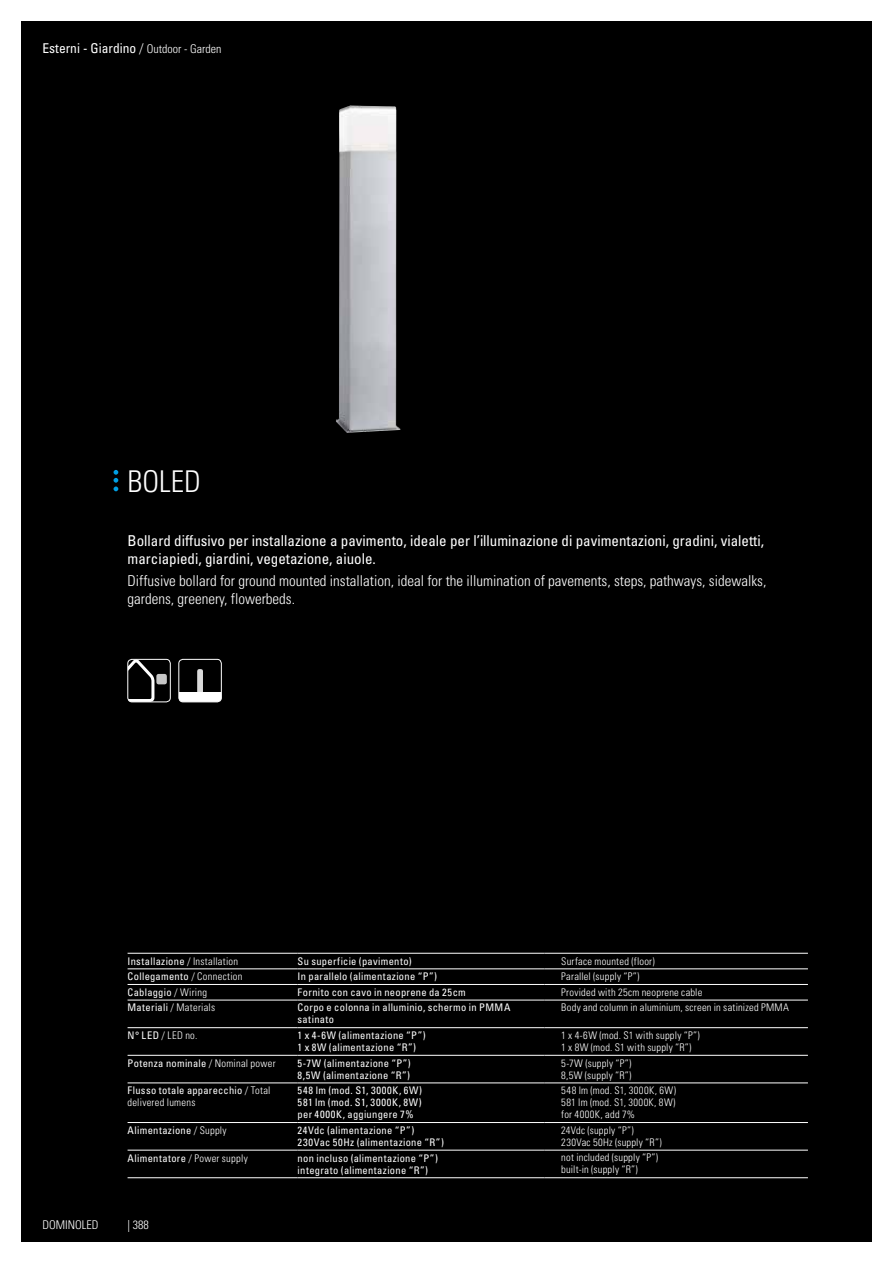
<style>
.page{position:relative;width:893px;height:1263px;background:#fff}
.page>*{position:absolute;margin:0;border:0;box-sizing:border-box;transform-origin:0 0}
.t1{font:300 condensed 30px "Univers";color:#fff}
.t2{font:condensed 15px/18px "Univers";color:#fff}
.t3{font:300 condensed 15px/18px "Univers";color:#fff}
.t4{font:condensed 13.5px "Univers";color:#fff}
.t5{font:300 condensed 12px "Univers";color:#fff}
.t6{font:condensed 10.5px/12px "Univers";letter-spacing:.03em;color:#fff}
.t7{font:300 condensed 10.5px/12px "Univers";letter-spacing:.02em;color:#fff}
.s1{font-weight:300}
.s2{font-weight:300;font-size:12px}
.s3{font-weight:400}
</style>
<div class="page">
<div style="left:21px;top:21px;width:851px;height:1221px;background:#000"></div>
<div style="left:156px;top:674px;width:11px;height:10px;border:4px solid #c6c6c6"></div>
<svg style="left:128px;top:659px;width:27px;height:43px"></svg>
<div style="left:128px;top:659px;width:43px;height:43px;border:1px solid #fff;border-radius:4px"></div>
<div style="left:197px;top:669px;width:6px;height:25px;border:4px solid #dadada"></div>
<div style="left:179px;top:692px;width:42px;height:10px;background:#fff"></div>
<div style="left:179px;top:659px;width:43px;height:43px;border:1px solid #fff;border-radius:4px"></div>
<img style="left:336px;top:105px;width:65px;height:328px">
<hr style="left:128px;top:953px;width:170px;height:1px;background:#fff">
<hr style="left:298px;top:953px;width:246px;height:1px;background:#fff">
<hr style="left:544px;top:953px;width:264px;height:1px;background:#fff">
<hr style="left:128px;top:968px;width:170px;height:1px;background:#fff">
<hr style="left:298px;top:968px;width:246px;height:1px;background:#fff">
<hr style="left:544px;top:968px;width:264px;height:1px;background:#fff">
<hr style="left:128px;top:984px;width:170px;height:1px;background:#fff">
<hr style="left:298px;top:984px;width:246px;height:1px;background:#fff">
<hr style="left:544px;top:984px;width:264px;height:1px;background:#fff">
<hr style="left:128px;top:1000px;width:170px;height:1px;background:#fff">
<hr style="left:298px;top:1000px;width:246px;height:1px;background:#fff">
<hr style="left:544px;top:1000px;width:264px;height:1px;background:#fff">
<hr style="left:128px;top:1027px;width:170px;height:1px;background:#fff">
<hr style="left:298px;top:1027px;width:246px;height:1px;background:#fff">
<hr style="left:544px;top:1027px;width:264px;height:1px;background:#fff">
<hr style="left:128px;top:1055px;width:170px;height:1px;background:#fff">
<hr style="left:298px;top:1055px;width:246px;height:1px;background:#fff">
<hr style="left:544px;top:1055px;width:264px;height:1px;background:#fff">
<hr style="left:128px;top:1083px;width:170px;height:1px;background:#fff">
<hr style="left:298px;top:1083px;width:246px;height:1px;background:#fff">
<hr style="left:544px;top:1083px;width:264px;height:1px;background:#fff">
<hr style="left:128px;top:1122px;width:170px;height:1px;background:#fff">
<hr style="left:298px;top:1122px;width:246px;height:1px;background:#fff">
<hr style="left:544px;top:1122px;width:264px;height:1px;background:#fff">
<hr style="left:128px;top:1150px;width:170px;height:1px;background:#fff">
<hr style="left:298px;top:1150px;width:246px;height:1px;background:#fff">
<hr style="left:544px;top:1150px;width:264px;height:1px;background:#fff">
<hr style="left:128px;top:1177px;width:170px;height:1px;background:#fff">
<hr style="left:298px;top:1177px;width:246px;height:1px;background:#fff">
<hr style="left:544px;top:1177px;width:264px;height:1px;background:#fff">
<svg style="left:114px;top:470px;width:4px;height:21px"></svg>
<p class="t4" style="left:43px;top:40px;width:180px">Esterni - Giardino <span class="s1">/</span> <span class="s2">Outdoor - Garden</span></p>
<h1 class="t1" style="left:128px;top:463px;width:75px">BOLED</h1>
<h2 class="t2" style="left:128px;top:531px;width:638px">Bollard diffusivo per installazione a pavimento, ideale per l’illuminazione di pavimentazioni, gradini, vialetti, marciapiedi, giardini, vegetazione, aiuole.</h2>
<h2 class="t3" style="left:128px;top:571px;width:640px">Diffusive bollard for ground mounted installation, ideal for the illumination of pavements, steps, pathways, sidewalks, gardens, greenery, flowerbeds.</h2>
<p class="t6" style="left:128px;top:955px;width:112px">Installazione <span class="s1">/ Installation</span></p>
<p class="t6" style="left:298px;top:955px;width:116px">Su superficie (pavimento)</p>
<p class="t7" style="left:561px;top:955px;width:95px">Surface mounted (floor)</p>
<p class="t6" style="left:128px;top:970px;width:116px">Collegamento <span class="s1">/ Connection</span></p>
<p class="t6" style="left:298px;top:970px;width:141px">In parallelo (alimentazione “P”)</p>
<p class="t7" style="left:561px;top:970px;width:80px">Parallel (supply “P”)</p>
<p class="t6" style="left:128px;top:986px;width:81px">Cablaggio <span class="s1">/ Wiring</span></p>
<p class="t6" style="left:298px;top:986px;width:170px">Fornito con cavo in neoprene da 25cm</p>
<p class="t7" style="left:561px;top:986px;width:143px">Provided with 25cm neoprene cable</p>
<p class="t7" style="left:128px;top:1002px;width:89px"><span class="s3">Materiali</span> / Materials</p>
<p class="t6" style="left:298px;top:1001px;width:214px">Corpo e colonna in alluminio, schermo in PMMA satinato</p>
<p class="t7" style="left:561px;top:1002px;width:229px">Body and column in aluminium, screen in satinized PMMA</p>
<p class="t7" style="left:128px;top:1029px;width:71px"><span class="s3">N° LED</span> / LED no.</p>
<p class="t6" style="left:298px;top:1029px;width:130px">1 x 4-6W (alimentazione “P”)<br>1 x 8W (alimentazione “R”)</p>
<p class="t7" style="left:561px;top:1029px;width:140px">1 x 4-6W (mod. S1 with supply “P”)<br>1 x 8W (mod. S1 with supply “R”)</p>
<p class="t6" style="left:128px;top:1057px;width:150px">Potenza nominale <span class="s1">/ Nominal power</span></p>
<p class="t6" style="left:298px;top:1057px;width:115px">5-7W (alimentazione “P”)<br>8,5W (alimentazione “R”)</p>
<p class="t7" style="left:561px;top:1057px;width:72px">5-7W (supply “P”)<br>8,5W (supply “R”)</p>
<p class="t6" style="left:128px;top:1084px;width:145px">Flusso totale apparecchio <span class="s1">/ Total delivered lumens</span></p>
<p class="t6" style="left:298px;top:1084px;width:126px;text-align:justify">548 lm (mod. S1, 3000K, 6W)<br>581 lm (mod. S1, 3000K, 8W) per 4000K, aggiungere 7%</p>
<p class="t7" style="left:561px;top:1084px;width:116px;text-align:justify">548 lm (mod. S1, 3000K, 6W)<br>581 lm (mod. S1, 3000K, 8W) for 4000K, add 7%</p>
<p class="t6" style="left:128px;top:1124px;width:101px">Alimentazione <span class="s1">/ Supply</span></p>
<p class="t6" style="left:298px;top:1124px;width:148px">24Vdc (alimentazione “P”)<br>230Vac 50Hz (alimentazione “R”)</p>
<p class="t7" style="left:561px;top:1124px;width:102px">24Vdc (supply “P”)<br>230Vac 50Hz (supply “R”)</p>
<p class="t6" style="left:128px;top:1152px;width:122px">Alimentatore <span class="s1">/ Power supply</span></p>
<p class="t6" style="left:298px;top:1152px;width:142px">non incluso (alimentazione “P”) integrato (alimentazione “R”)</p>
<p class="t7" style="left:561px;top:1152px;width:98px">not included (supply “P”) built-in (supply “R”)</p>
<p class="t5" style="left:43px;top:1218px;width:58px">DOMINOLED</p>
<p class="t5" style="left:128px;top:1217px;width:23px">| 388</p>
</div>
